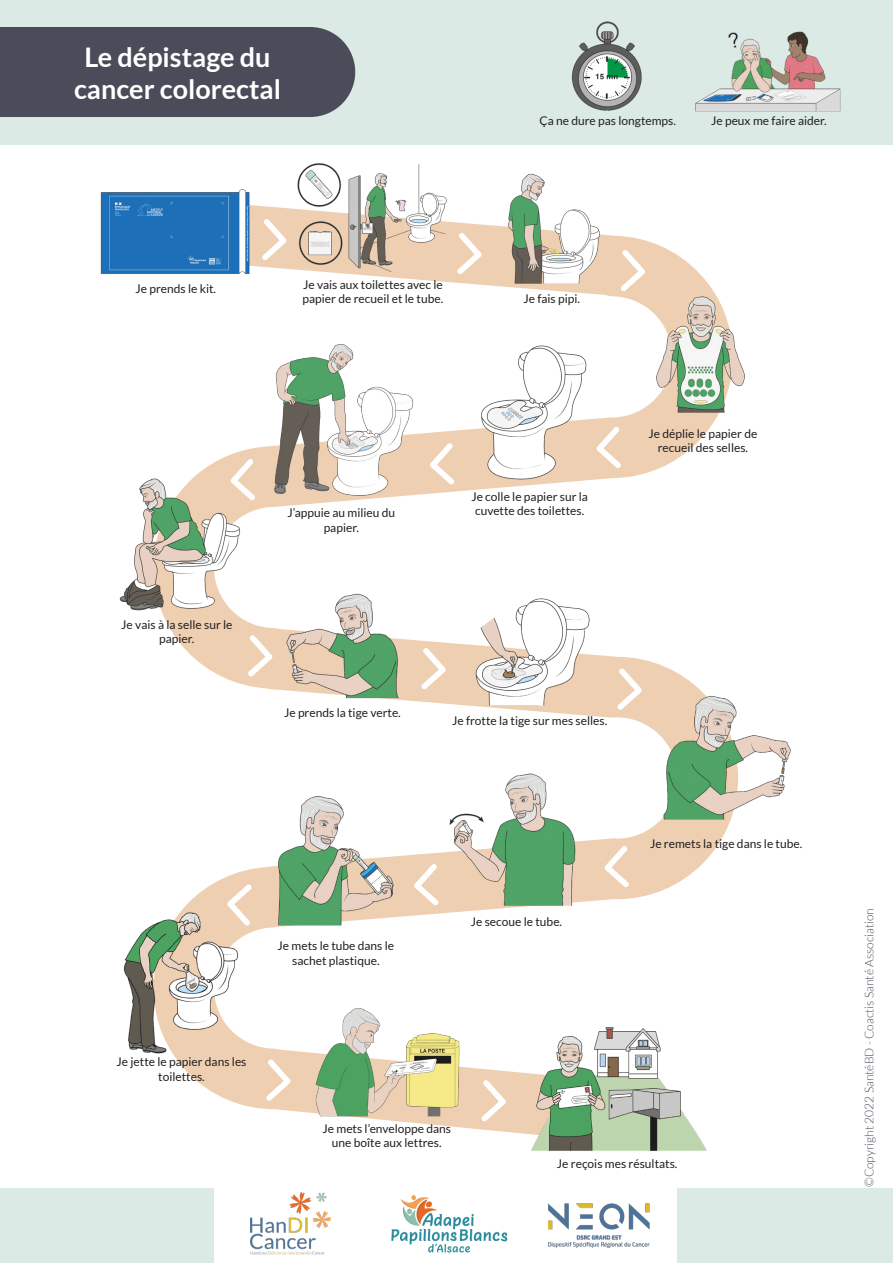
<style>
.page{position:relative;width:893px;height:1263px;background:#fff}
.page>*{position:absolute;margin:0;border:0;box-sizing:border-box;transform-origin:0 0}
.t1{font:700 27px/32.4px "Lato";color:#fff;text-align:center}
.t2{font:12px/14.4px "Lato";color:#231f20;text-align:center}
.t3{font:300 12px "Lato";color:#4a4c5a}
</style>
<div class="page">
<svg style="left:163px;top:205px;width:566px;height:929px"></svg>
<div style="left:0;top:0;width:893px;height:144px;background:#dbeae5"></div>
<div style="left:0;top:27px;width:355px;height:90px;background:#4a4c5a"></div>
<img style="left:695px;top:31px;width:146px;height:81px">
<img style="left:571px;top:21px;width:71px;height:90px">
<svg style="left:262px;top:219px;width:25px;height:41px"></svg>
<img style="left:100px;top:189px;width:152px;height:92px">
<img style="left:296px;top:163px;width:153px;height:112px">
<svg style="left:457px;top:233px;width:25px;height:41px"></svg>
<img style="left:496px;top:173px;width:112px;height:112px">
<svg style="left:620px;top:250px;width:25px;height:41px"></svg>
<img style="left:650px;top:288px;width:95px;height:134px">
<svg style="left:601px;top:427px;width:20px;height:41px"></svg>
<svg style="left:430px;top:443px;width:25px;height:42px"></svg>
<svg style="left:421px;top:648px;width:25px;height:41px"></svg>
<svg style="left:617px;top:668px;width:25px;height:42px"></svg>
<svg style="left:604px;top:846px;width:25px;height:41px"></svg>
<svg style="left:414px;top:864px;width:25px;height:41px"></svg>
<svg style="left:227px;top:884px;width:25px;height:42px"></svg>
<img style="left:458px;top:342px;width:143px;height:142px">
<img style="left:283px;top:587px;width:120px;height:118px">
<img style="left:265px;top:342px;width:155px;height:155px">
<img style="left:471px;top:587px;width:121px;height:124px">
<img style="left:657px;top:684px;width:134px;height:141px">
<img style="left:446px;top:768px;width:135px;height:145px">
<img style="left:266px;top:787px;width:129px;height:144px">
<img style="left:526px;top:1016px;width:183px;height:135px">
<svg style="left:481px;top:1080px;width:25px;height:41px"></svg>
<img style="left:312px;top:1003px;width:153px;height:116px">
<div style="left:0;top:1188px;width:893px;height:75px;background:#dbeae5"></div>
<div style="left:214px;top:1188px;width:463px;height:75px;background:#fff"></div>
<img style="left:548px;top:1203px;width:102px;height:45px">
<img style="left:391px;top:1195px;width:117px;height:58px">
<img style="left:251px;top:1193px;width:79px;height:62px">
<svg style="left:230px;top:459px;width:25px;height:41px"></svg>
<img style="left:119px;top:472px;width:133px;height:143px">
<svg style="left:248px;top:635px;width:25px;height:42px"></svg>
<img style="left:123px;top:908px;width:124px;height:149px">
<svg style="left:266px;top:1059px;width:25px;height:42px"></svg>
<p class="t1" style="left:74px;top:40px;width:208px">Le dépistage du cancer colorectal</p>
<p class="t2" style="left:539px;top:114px;width:138px">Ça ne dure pas longtemps.</p>
<p class="t2" style="left:711px;top:113px;width:117px">Je peux me faire aider.</p>
<p class="t2" style="left:136px;top:281px;width:82px">Je prends le kit.</p>
<p class="t2" style="left:303px;top:277px;width:142px;text-align:left">Je vais aux toilettes avec le papier de recueil et le tube.</p>
<p class="t2" style="left:523px;top:292px;width:58px">Je fais pipi.</p>
<p class="t2" style="left:121px;top:617px;width:113px">Je vais à la selle sur le papier.</p>
<p class="t2" style="left:471px;top:489px;width:118px">Je colle le papier sur la</p>
<p class="t2" style="left:287px;top:506px;width:109px">J’appuie au milieu du</p>
<p class="t2" style="left:475px;top:504px;width:111px">cuvette des toilettes.</p>
<p class="t2" style="left:324px;top:520px;width:37px">papier.</p>
<p class="t2" style="left:648px;top:426px;width:110px">Je déplie le papier de recueil des selles.</p>
<p class="t2" style="left:284px;top:705px;width:118px">Je prends la tige verte.</p>
<p class="t2" style="left:452px;top:713px;width:157px">Je frotte la tige sur mes selles.</p>
<p class="t2" style="left:278px;top:938px;width:118px">Je mets le tube dans le sachet plastique.</p>
<p class="t2" style="left:471px;top:915px;width:93px">Je secoue le tube.</p>
<p class="t2" style="left:117px;top:1054px;width:131px">Je jette le papier dans les toilettes.</p>
<p class="t2" style="left:323px;top:1121px;width:130px">Je mets l’enveloppe dans une boîte aux lettres.</p>
<p class="t2" style="left:650px;top:837px;width:154px">Je remets la tige dans le tube.</p>
<p class="t2" style="left:557px;top:1156px;width:122px">Je reçois mes résultats.</p>
<p class="t3" style="left:863px;top:1187px;width:280px;rotate:-90deg">©Copyright 2022 SantéBD - Coactis Santé Association</p>
</div>
